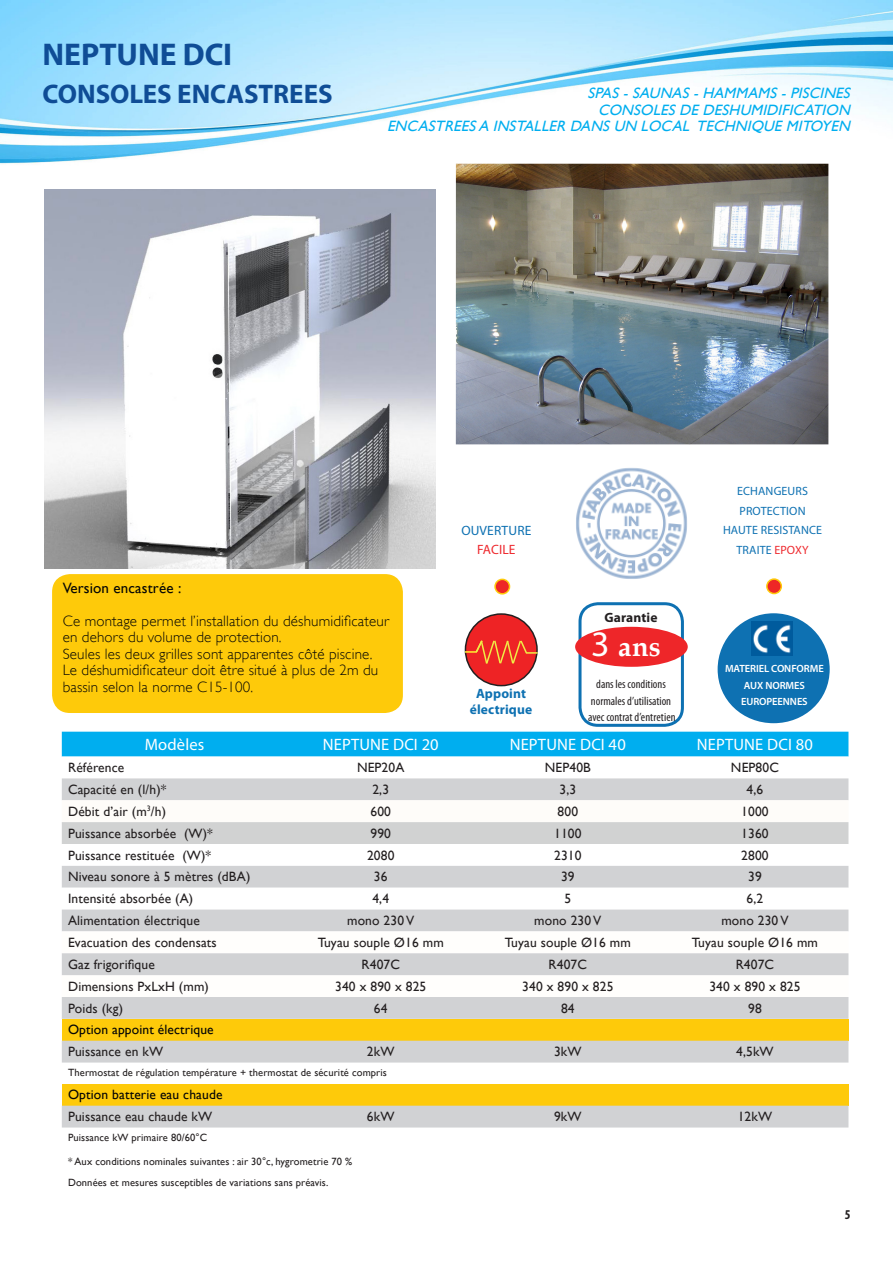
<style>
.page{position:relative;width:893px;height:1263px;background:#fff}
.page>*{position:absolute;margin:0;border:0;box-sizing:border-box;transform-origin:0 0}
.Nom_de_la_société_1{font:700 31.5px "Myriad Pro";color:#0f4d96}
.Nom_de_la_société_1-2{font:700 27px "Myriad Pro";letter-spacing:-.005em;color:#0f4d96}
.Adresse{font:700 27px "Book Antiqua";color:#fff}
.En-tête_de_tableau{font:16.5px "Myriad Pro";letter-spacing:.01em;color:#fff}
.Adresse-2{font:300 15px "Gill Sans";letter-spacing:.01em;color:#050605}
.Adresse-3{font:italic 15px "Gill Sans";color:#00aeef}
.Adresse-4{font:15px "Gill Sans";letter-spacing:.01em;color:#050605}
.Intitulé_3{font:13.5px "Gill Sans";letter-spacing:.01em;color:#231f20}
.Corps_1{font:13.5px "Gill Sans";letter-spacing:.01em;color:#231f20}
.Intitulé_3-2{font:13.5px "Gill Sans";letter-spacing:.01em;color:#040506}
.Adresse-5{font:700 13.5px "Myriad Pro";letter-spacing:.01em;color:#0e71b2}
.Adresse-6{font:13.5px "Myriad Pro";letter-spacing:.01em;color:#0e71b2}
.Adresse-7{font:700 13.5px "Myriad Pro";letter-spacing:.01em;color:#231f20}
.Adresse-8{font:13.5px "Myriad Pro";letter-spacing:.01em;color:#ee292e}
.Corps_2{font:13.5px "Gill Sans";color:#231f20}
.Corps_2-2{font:700 condensed 13.5px "Myriad Pro";color:#231f20}
.Adresse-9{font:condensed 12px "Myriad Pro";color:#231f20}
.Adresse-10{font:12px "Myriad Pro";letter-spacing:.01em;color:#0e71b2}
.Intitulé_3-3{font:10.5px "Gill Sans";letter-spacing:.01em;color:#231f20}
.Adresse-11{font:600 10.5px "Myriad Pro";letter-spacing:-.01em;color:#fff}
.s1{font-family:"Myriad Pro";font-weight:400;font-size:36px}
.s2{color:#ee292e}
</style>
<div class="page">
<div style="left:52px;top:574px;width:351px;height:139px;background:#feca0a;border-radius:18px"></div>
<img style="left:1px;top:1px;width:892px;height:165px">
<img style="left:0;top:1px;width:1px;height:165px">
<div style="left:62px;top:732px;width:786px;height:24px;background:#00aeef"></div>
<svg style="left:62px;top:756px;width:786px;height:372px"></svg>
<svg style="left:62px;top:778px;width:786px;height:153px"></svg>
<svg style="left:62px;top:931px;width:786px;height:66px"></svg>
<div style="left:62px;top:953px;width:786px;height:22px;background:#d1d2d4"></div>
<div style="left:62px;top:997px;width:786px;height:22px;background:#d1d2d4"></div>
<div style="left:62px;top:1019px;width:786px;height:22px;background:#feca0a"></div>
<div style="left:62px;top:1041px;width:786px;height:21px;background:#d1d2d4"></div>
<div style="left:62px;top:1084px;width:786px;height:22px;background:#feca0a"></div>
<div style="left:62px;top:1106px;width:786px;height:21px;background:#d1d2d4"></div>
<img style="left:456px;top:164px;width:372px;height:280px">
<img style="left:44px;top:189px;width:392px;height:379px">
<div style="left:767px;top:579px;width:14px;height:14px;background:#ee2726;border-radius:50%"></div>
<div style="left:766px;top:578px;width:16px;height:16px;border:2px solid #feca0a;border-radius:50%"></div>
<img style="left:576px;top:468px;width:111px;height:111px">
<div style="left:465px;top:614px;width:72px;height:72px;background:#ee2325;border-radius:50%"></div>
<div style="left:465px;top:613px;width:73px;height:73px;border:2px solid #231f20;border-radius:50%"></div>
<svg style="left:465px;top:639px;width:73px;height:26px"></svg>
<div style="left:578px;top:602px;width:106px;height:125px;border:3px solid #0e71b2;border-radius:18px"></div>
<div style="left:575px;top:627px;width:113px;height:40px;background:#ee2629;border-radius:50%"></div>
<div style="left:718px;top:613px;width:112px;height:110px;background:#0e71b2;border-radius:50%"></div>
<img style="left:751px;top:622px;width:41px;height:34px">
<div style="left:495px;top:579px;width:14px;height:15px;background:#ee2726;border-radius:50%"></div>
<div style="left:494px;top:579px;width:16px;height:15px;border:2px solid #feca0a;border-radius:50%"></div>
<p class="Nom_de_la_société_1" style="left:43px;top:34px;width:191px">NEPTUNE DCI</p>
<p class="Nom_de_la_société_1-2" style="left:43px;top:76px;width:292px">CONSOLES ENCASTREES</p>
<p class="Adresse-3" style="left:588px;top:84px;width:268px">SPAS-SAUNAS-HAMMAMS-PISCINES</p>
<p class="Adresse-3" style="left:598px;top:101px;width:257px">CONSOLESDE DESHUMIDIFICATION</p>
<p class="Adresse-3" style="left:387px;top:117px;width:468px">ENCASTREESA INSTALLER DANSUN LOCAL TECHNIQUE MITOYEN</p>
<p class="Adresse-4" style="left:63px;top:579px;width:120px">Version encastrée :</p>
<p class="Adresse-2" style="left:63px;top:612px;width:328px">Ce montage permet l’installation du déshumidificateur</p>
<p class="Adresse-2" style="left:63px;top:629px;width:220px">en dehors du volume de protection.</p>
<p class="Adresse-2" style="left:63px;top:645px;width:311px">Seules les deux grilles sont apparentes côté piscine.</p>
<p class="Adresse-2" style="left:63px;top:662px;width:317px">Le déshumidificateur doit être situé à plus de 2m du</p>
<p class="Adresse-2" style="left:63px;top:678px;width:192px">bassin selon la norme C15-100.</p>
<p class="Adresse-6" style="left:461px;top:522px;width:72px">OUVERTURE</p>
<p class="Adresse-8" style="left:477px;top:541px;width:40px">FACILE</p>
<p class="Adresse-5" style="left:476px;top:684px;width:52px">Appoint</p>
<p class="Adresse-5" style="left:470px;top:701px;width:64px">électrique</p>
<p class="Adresse-7" style="left:604px;top:609px;width:55px">Garantie</p>
<p class="Adresse" style="left:591px;top:631px;width:71px"><span class="s1">3</span> ans</p>
<p class="Adresse-9" style="left:596px;top:677px;width:71px">dans les conditions</p>
<p class="Adresse-9" style="left:591px;top:693px;width:82px">normales d’utilisation</p>
<p class="Adresse-9" style="left:588px;top:710px;width:89px">avec contrat d’entretien</p>
<p class="Adresse-10" style="left:737px;top:484px;width:72px">ECHANGEURS</p>
<p class="Adresse-10" style="left:739px;top:503px;width:68px">PROTECTION</p>
<p class="Adresse-10" style="left:723px;top:523px;width:101px">HAUTE RESISTANCE</p>
<p class="Adresse-10" style="left:736px;top:542px;width:74px">TRAITE <span class="s2">EPOXY</span></p>
<p class="Adresse-11" style="left:725px;top:662px;width:100px">MATERIEL CONFORME</p>
<p class="Adresse-11" style="left:744px;top:678px;width:62px">AUX NORMES</p>
<p class="Adresse-11" style="left:741px;top:695px;width:68px">EUROPEENNES</p>
<p class="En-tête_de_tableau" style="left:145px;top:735px;width:61px">Modèles</p>
<p class="En-tête_de_tableau" style="left:323px;top:735px;width:117px">NEPTUNE DCI 20</p>
<p class="En-tête_de_tableau" style="left:510px;top:735px;width:118px">NEPTUNE DCI 40</p>
<p class="En-tête_de_tableau" style="left:697px;top:735px;width:117px">NEPTUNE DCI 80</p>
<p class="Intitulé_3" style="left:68px;top:760px;width:58px">Référence</p>
<p class="Corps_1" style="left:357px;top:760px;width:49px">NEP20A</p>
<p class="Corps_1" style="left:545px;top:760px;width:47px">NEP40B</p>
<p class="Corps_1" style="left:731px;top:760px;width:49px">NEP80C</p>
<p class="Intitulé_3" style="left:68px;top:781px;width:100px">Capacité en (l/h)*</p>
<p class="Corps_1" style="left:372px;top:781px;width:18px">2,3</p>
<p class="Corps_1" style="left:559px;top:781px;width:18px">3,3</p>
<p class="Corps_1" style="left:747px;top:781px;width:18px">4,6</p>
<p class="Intitulé_3" style="left:68px;top:803px;width:100px">Débit d’air (m<sup>3</sup>/h)</p>
<p class="Corps_1" style="left:370px;top:803px;width:22px">600</p>
<p class="Corps_1" style="left:558px;top:803px;width:22px">800</p>
<p class="Corps_1" style="left:741px;top:803px;width:29px">1000</p>
<p class="Intitulé_3" style="left:68px;top:825px;width:146px">Puissance absorbée (W)*</p>
<p class="Corps_1" style="left:370px;top:825px;width:22px">990</p>
<p class="Corps_1" style="left:554px;top:825px;width:29px">1100</p>
<p class="Corps_1" style="left:741px;top:825px;width:29px">1360</p>
<p class="Intitulé_3" style="left:68px;top:847px;width:145px">Puissance restituée (W)*</p>
<p class="Corps_1" style="left:367px;top:847px;width:29px">2080</p>
<p class="Corps_1" style="left:554px;top:847px;width:29px">2310</p>
<p class="Corps_1" style="left:741px;top:847px;width:29px">2800</p>
<p class="Intitulé_3" style="left:68px;top:869px;width:184px">Niveau sonore à 5 mètres (dBA)</p>
<p class="Corps_1" style="left:374px;top:869px;width:15px">36</p>
<p class="Corps_1" style="left:561px;top:869px;width:15px">39</p>
<p class="Corps_1" style="left:748px;top:869px;width:15px">39</p>
<p class="Intitulé_3" style="left:68px;top:891px;width:127px">Intensité absorbée (A)</p>
<p class="Corps_1" style="left:372px;top:891px;width:18px">4,4</p>
<p class="Corps_1" style="left:564px;top:891px;width:8px">5</p>
<p class="Corps_1" style="left:747px;top:891px;width:18px">6,2</p>
<p class="Intitulé_3" style="left:68px;top:913px;width:133px">Alimentation électrique</p>
<p class="Corps_1" style="left:347px;top:913px;width:69px">mono 230 V</p>
<p class="Corps_1" style="left:534px;top:913px;width:69px">mono 230 V</p>
<p class="Corps_1" style="left:721px;top:913px;width:69px">mono 230 V</p>
<p class="Intitulé_3" style="left:68px;top:934px;width:150px">Evacuation des condensats</p>
<p class="Corps_1" style="left:318px;top:934px;width:128px">Tuyau souple Ø16 mm</p>
<p class="Corps_1" style="left:505px;top:934px;width:128px">Tuyau souple Ø16 mm</p>
<p class="Corps_1" style="left:692px;top:934px;width:128px">Tuyau souple Ø16 mm</p>
<p class="Intitulé_3" style="left:68px;top:956px;width:88px">Gaz frigorifique</p>
<p class="Corps_1" style="left:361px;top:956px;width:40px">R407C</p>
<p class="Corps_1" style="left:549px;top:956px;width:40px">R407C</p>
<p class="Corps_1" style="left:736px;top:956px;width:40px">R407C</p>
<p class="Intitulé_3" style="left:68px;top:978px;width:142px">Dimensions PxLxH (mm)</p>
<p class="Corps_1" style="left:335px;top:978px;width:93px">340 x 890 x 825</p>
<p class="Corps_1" style="left:522px;top:978px;width:93px">340 x 890 x 825</p>
<p class="Corps_1" style="left:709px;top:978px;width:93px">340 x 890 x 825</p>
<p class="Intitulé_3" style="left:68px;top:1000px;width:56px">Poids (kg)</p>
<p class="Corps_1" style="left:374px;top:1000px;width:15px">64</p>
<p class="Corps_1" style="left:561px;top:1000px;width:15px">84</p>
<p class="Corps_1" style="left:748px;top:1000px;width:15px">98</p>
<p class="Intitulé_3-2" style="left:68px;top:1022px;width:147px">Option appoint électrique</p>
<p class="Intitulé_3" style="left:68px;top:1044px;width:97px">Puissance en kW</p>
<p class="Corps_1" style="left:367px;top:1044px;width:29px">2kW</p>
<p class="Corps_1" style="left:554px;top:1044px;width:29px">3kW</p>
<p class="Corps_1" style="left:736px;top:1044px;width:39px">4,5kW</p>
<p class="Intitulé_3-3" style="left:68px;top:1066px;width:320px">Thermostat de régulation température + thermostat de sécurité compris</p>
<p class="Intitulé_3-2" style="left:68px;top:1087px;width:156px">Option batterie eau chaude</p>
<p class="Intitulé_3" style="left:68px;top:1109px;width:146px">Puissance eau chaude kW</p>
<p class="Corps_1" style="left:367px;top:1109px;width:29px">6kW</p>
<p class="Corps_1" style="left:554px;top:1109px;width:29px">9kW</p>
<p class="Corps_2" style="left:738px;top:1109px;width:36px">12kW</p>
<p class="Intitulé_3-3" style="left:68px;top:1131px;width:141px">Puissance kW primaire 80/60°C</p>
<p class="Intitulé_3-3" style="left:68px;top:1155px;width:286px">* Aux conditions nominales suivantes : air 30°c, hygrometrie 70 %</p>
<p class="Intitulé_3-3" style="left:68px;top:1176px;width:262px">Données et mesures susceptibles de variations sans préavis.</p>
<p class="Corps_2-2" style="left:845px;top:1206px;width:7px">5</p>
</div>
